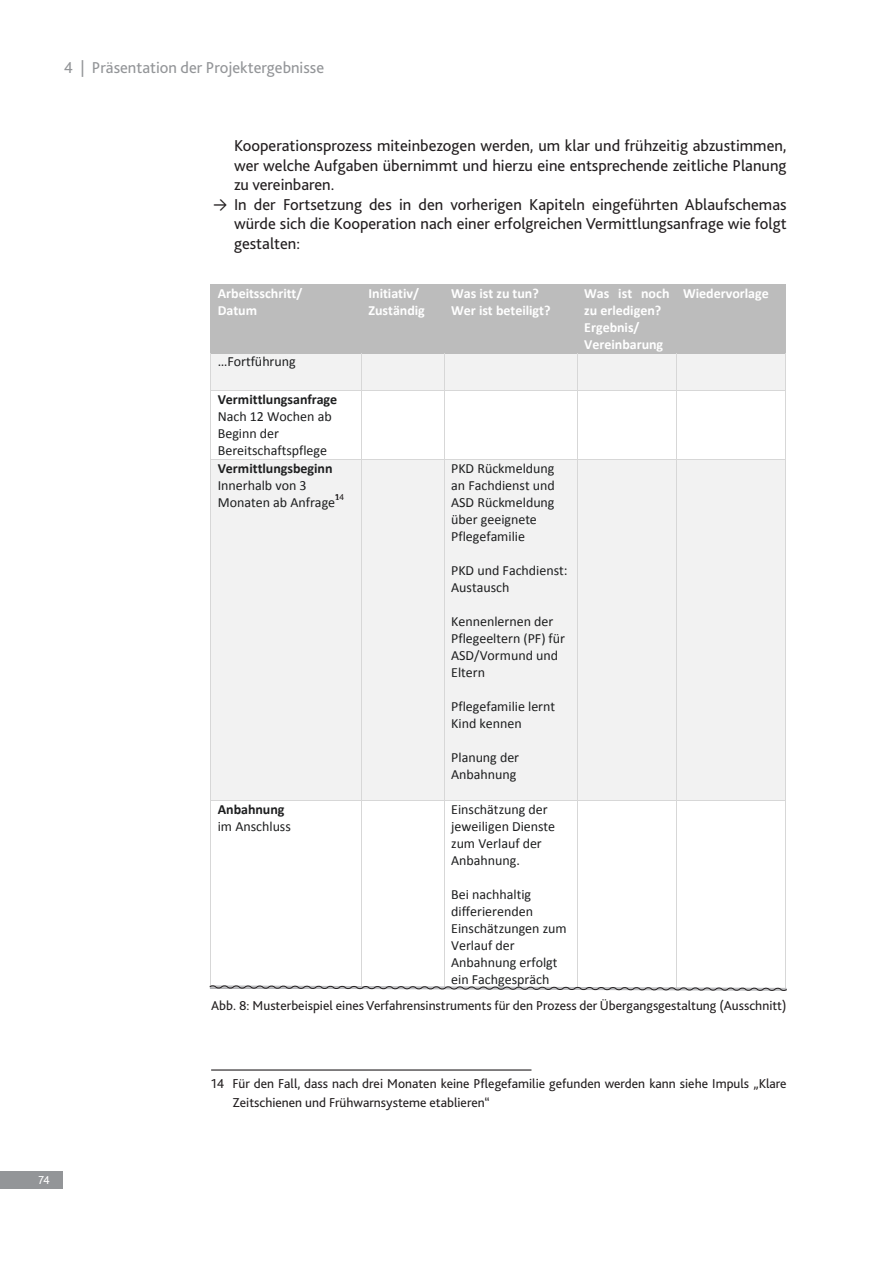
<style>
.page{position:relative;width:893px;height:1263px;background:#fff}
.page>*{position:absolute;margin:0;border:0;box-sizing:border-box;transform-origin:0 0}
.t1{font:16.5px/19.5px "Bliss 2";color:#231f20;text-align:justify}
.t2{font:16.5px "Bliss 2";color:#939598}
.t3{font:15.15px "Calibri";color:#1d1e1f}
.t4{font:13.95px/17.1px "Calibri";color:#1d1e1f}
.t5{font:700 13.95px/17.1px "Calibri";letter-spacing:-.005em;color:#fff}
.t6{font:700 13.95px "Calibri";letter-spacing:-.005em;color:#1d1e1f}
.t7{font:13.5px/19.5px "Bliss 2";color:#231f20}
.t8{font:12px "Bliss 2";color:#fff}
.t9{font:9px "Bliss 2";color:#231f20}
.t10{font:8.85px "Calibri";color:#1d1e1f}
.s1{font-family:"Calibri"}
</style>
<div class="page">
<div style="left:0;top:1171px;width:63px;height:17px;background:#939598"></div>
<hr style="left:211px;top:1069px;width:320px;height:1px;background:#231f20">
<div style="left:211px;top:284px;width:151px;height:69px;background:#bcbcbc"></div>
<div style="left:362px;top:284px;width:82px;height:69px;background:#bcbcbc"></div>
<div style="left:444px;top:284px;width:133px;height:69px;background:#bcbcbc"></div>
<div style="left:577px;top:284px;width:99px;height:69px;background:#bcbcbc"></div>
<div style="left:676px;top:284px;width:109px;height:69px;background:#bcbcbc"></div>
<hr style="left:785px;top:284px;width:1px;height:69px;background:#bcbcbc">
<div style="left:211px;top:353px;width:150px;height:37px;background:#f2f2f2"></div>
<div style="left:362px;top:353px;width:82px;height:37px;background:#f2f2f2"></div>
<div style="left:445px;top:353px;width:132px;height:37px;background:#f2f2f2"></div>
<div style="left:578px;top:353px;width:98px;height:37px;background:#f2f2f2"></div>
<div style="left:677px;top:353px;width:108px;height:37px;background:#f2f2f2"></div>
<hr style="left:211px;top:353px;width:150px;height:1px;background:#bcbcbc">
<hr style="left:362px;top:353px;width:82px;height:1px;background:#bcbcbc">
<hr style="left:445px;top:353px;width:132px;height:1px;background:#bcbcbc">
<hr style="left:578px;top:353px;width:98px;height:1px;background:#bcbcbc">
<hr style="left:677px;top:353px;width:108px;height:1px;background:#bcbcbc">
<hr style="left:211px;top:353px;width:1px;height:37px;background:#d7d7d7">
<hr style="left:361px;top:353px;width:1px;height:37px;background:#d7d7d7">
<hr style="left:444px;top:353px;width:1px;height:37px;background:#d7d7d7">
<hr style="left:577px;top:353px;width:1px;height:37px;background:#d7d7d7">
<hr style="left:676px;top:353px;width:1px;height:37px;background:#d7d7d7">
<hr style="left:785px;top:353px;width:1px;height:37px;background:#d7d7d7">
<hr style="left:211px;top:390px;width:150px;height:1px;background:#d7d7d7">
<hr style="left:362px;top:390px;width:82px;height:1px;background:#d7d7d7">
<hr style="left:445px;top:390px;width:132px;height:1px;background:#d7d7d7">
<hr style="left:578px;top:390px;width:98px;height:1px;background:#d7d7d7">
<hr style="left:677px;top:390px;width:108px;height:1px;background:#d7d7d7">
<hr style="left:211px;top:391px;width:1px;height:68px;background:#d7d7d7">
<hr style="left:361px;top:391px;width:1px;height:68px;background:#d7d7d7">
<hr style="left:444px;top:391px;width:1px;height:68px;background:#d7d7d7">
<hr style="left:577px;top:391px;width:1px;height:68px;background:#d7d7d7">
<hr style="left:676px;top:391px;width:1px;height:68px;background:#d7d7d7">
<hr style="left:785px;top:391px;width:1px;height:68px;background:#d7d7d7">
<div style="left:211px;top:460px;width:150px;height:340px;background:#f2f2f2"></div>
<div style="left:362px;top:460px;width:82px;height:340px;background:#f2f2f2"></div>
<div style="left:445px;top:460px;width:132px;height:340px;background:#f2f2f2"></div>
<div style="left:578px;top:460px;width:98px;height:340px;background:#f2f2f2"></div>
<div style="left:677px;top:460px;width:108px;height:340px;background:#f2f2f2"></div>
<hr style="left:211px;top:459px;width:150px;height:1px;background:#d7d7d7">
<hr style="left:362px;top:459px;width:82px;height:1px;background:#d7d7d7">
<hr style="left:445px;top:459px;width:132px;height:1px;background:#d7d7d7">
<hr style="left:578px;top:459px;width:98px;height:1px;background:#d7d7d7">
<hr style="left:677px;top:459px;width:108px;height:1px;background:#d7d7d7">
<hr style="left:211px;top:460px;width:1px;height:340px;background:#d7d7d7">
<hr style="left:361px;top:460px;width:1px;height:340px;background:#d7d7d7">
<hr style="left:444px;top:460px;width:1px;height:340px;background:#d7d7d7">
<hr style="left:577px;top:460px;width:1px;height:340px;background:#d7d7d7">
<hr style="left:676px;top:460px;width:1px;height:340px;background:#d7d7d7">
<hr style="left:785px;top:460px;width:1px;height:340px;background:#d7d7d7">
<hr style="left:211px;top:800px;width:150px;height:1px;background:#d7d7d7">
<hr style="left:362px;top:800px;width:82px;height:1px;background:#d7d7d7">
<hr style="left:445px;top:800px;width:132px;height:1px;background:#d7d7d7">
<hr style="left:578px;top:800px;width:98px;height:1px;background:#d7d7d7">
<hr style="left:677px;top:800px;width:108px;height:1px;background:#d7d7d7">
<hr style="left:211px;top:801px;width:1px;height:187px;background:#d7d7d7">
<hr style="left:361px;top:801px;width:1px;height:187px;background:#d7d7d7">
<hr style="left:444px;top:801px;width:1px;height:187px;background:#d7d7d7">
<hr style="left:577px;top:801px;width:1px;height:187px;background:#d7d7d7">
<hr style="left:676px;top:801px;width:1px;height:187px;background:#d7d7d7">
<hr style="left:785px;top:801px;width:1px;height:187px;background:#d7d7d7">
<svg style="left:209px;top:984px;width:578px;height:7px"></svg>
<p class="t2" style="left:64px;top:58px;width:262px">4 | Präsentation der Projektergebnisse</p>
<p class="t1" style="left:234px;top:136px;width:554px">Kooperationsprozess miteinbezogen werden, um klar und frühzeitig abzustimmen, wer welche Aufgaben übernimmt und hierzu eine entsprechende zeitliche Planung zu vereinbaren.</p>
<p class="t1" style="left:234px;top:194px;width:554px;text-indent:-21px"><span class="s1">→</span> In der Fortsetzung des in den vorherigen Kapiteln eingeführten Ablaufschemas würde sich die Kooperation nach einer erfolgreichen Vermittlungsanfrage wie folgt gestalten:</p>
<p class="t3" style="left:348px;top:215px;width:446px">Abb. 8: Musterbeispiel eines Verfahrensinstruments für den Prozess der</p>
<p class="t5" style="left:218px;top:284px;width:86px">Arbeitsschritt/<br>Datum</p>
<p class="t5" style="left:368px;top:284px;width:58px">Initiativ/<br>Zuständig</p>
<p class="t5" style="left:451px;top:284px;width:101px">Was ist zu tun?<br>Wer ist beteiligt?</p>
<p class="t5" style="left:584px;top:284px;width:87px">Was ist noch zu erledigen?<br>Ergebnis/<br>Vereinbarung</p>
<p class="t5" style="left:683px;top:284px;width:87px">Wiedervorlage</p>
<p class="t4" style="left:218px;top:353px;width:79px">…Fortführung</p>
<p class="t6" style="left:218px;top:391px;width:121px">Vermittlungsanfrage</p>
<p class="t4" style="left:218px;top:408px;width:115px">Nach 12 Wochen ab<br>Beginn der<br>Bereitschaftspflege</p>
<p class="t6" style="left:218px;top:459px;width:116px">Vermittlungsbeginn</p>
<p class="t4" style="left:218px;top:477px;width:119px">Innerhalb von 3<br>Monaten ab Anfrage</p>
<p class="t4" style="left:451px;top:460px;width:105px">PKD Rückmeldung an Fachdienst und<br>ASD Rückmeldung über geeignete<br>Pflegefamilie</p>
<p class="t4" style="left:451px;top:562px;width:118px">PKD und Fachdienst:<br>Austausch</p>
<p class="t4" style="left:451px;top:613px;width:115px">Kennenlernen der<br>Pflegeeltern (PF) für<br>ASD/Vormund und<br>Eltern</p>
<p class="t4" style="left:451px;top:698px;width:106px">Pflegefamilie lernt<br>Kind kennen</p>
<p class="t4" style="left:451px;top:749px;width:69px">Planung der<br>Anbahnung</p>
<p class="t9" style="left:335px;top:491px;width:10px">14</p>
<p class="t10" style="left:335px;top:492px;width:6px">1</p>
<p class="t6" style="left:218px;top:800px;width:68px">Anbahnung</p>
<p class="t4" style="left:218px;top:818px;width:75px">im Anschluss</p>
<p class="t4" style="left:451px;top:801px;width:105px">Einschätzung der jeweiligen Dienste zum Verlauf der<br>Anbahnung.</p>
<p class="t4" style="left:451px;top:886px;width:117px">Bei nachhaltig differierenden<br>Einschätzungen zum<br>Verlauf der<br>Anbahnung erfolgt ein Fachgespräch</p>
<p class="t7" style="left:211px;top:995px;width:577px">Abb. 8: Musterbeispiel eines Verfahrensinstruments für den Prozess der Übergangsgestaltung (Ausschnitt)</p>
<p class="t7" style="left:232px;top:1073px;width:556px;text-indent:-21px">14 Für den Fall, dass nach drei Monaten keine Pflegefamilie gefunden werden kann siehe Impuls „Klare<br>Zeitschienen und Frühwarnsysteme etablieren“</p>
<p class="t8" style="left:38px;top:1173px;width:13px">74</p>
</div>
